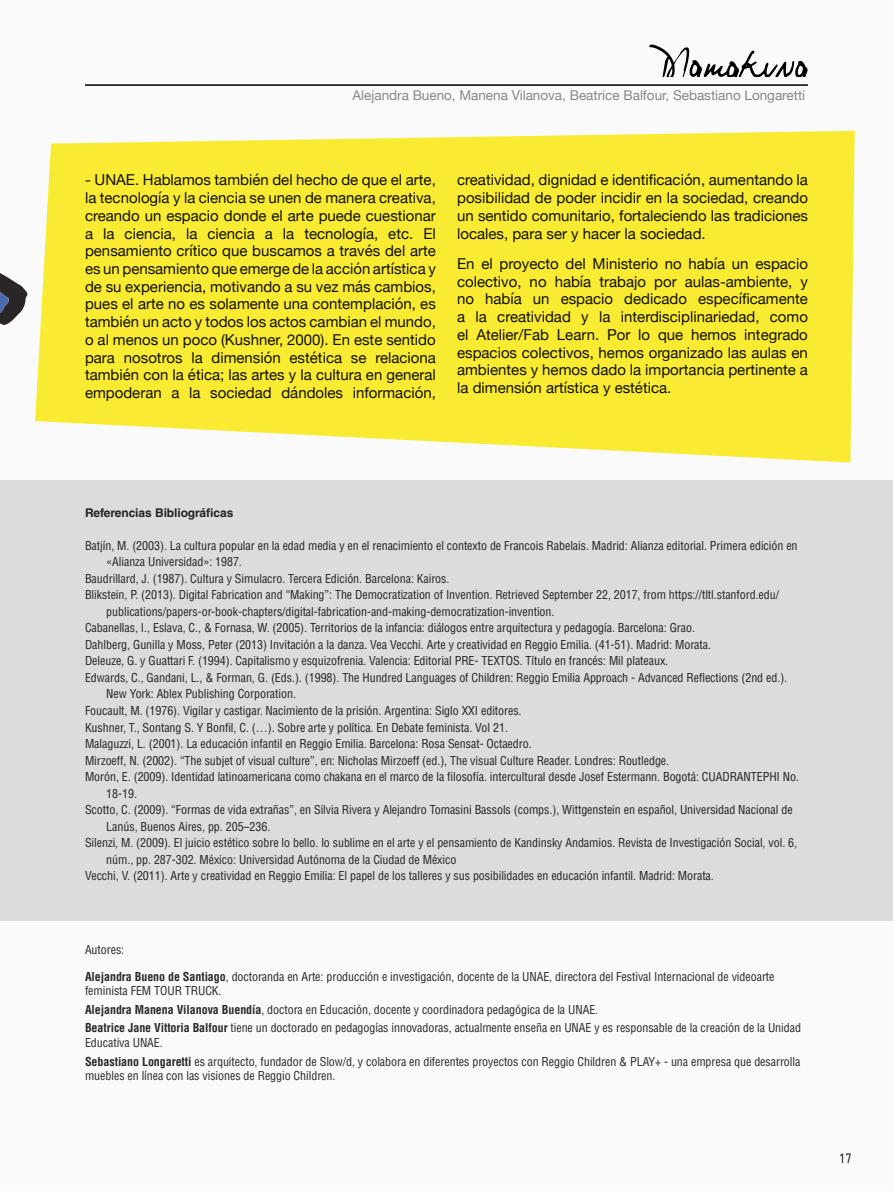
<style>
.page{position:relative;width:893px;height:1191px;background:#f9f9fb}
.page>*{position:absolute;margin:0;border:0;box-sizing:border-box;transform-origin:0 0}
.t1{font:15px/17.7px "Helvetica Neue";color:#131313;text-align:justify}
.t2{font:15px "Miso";color:#131313}
.t3{font:13.5px "Helvetica Neue";color:#878787}
.t4{font:condensed 12px/18.6px "Helvetica LT Std";letter-spacing:-.005em;color:#282827}
.t5{font:700 12px "Helvetica LT Std";letter-spacing:-.005em;color:#282827}
.s1{font-weight:700}
</style>
<div class="page">
<div style="left:0;top:480px;width:893px;height:441px;background:#dadada"></div>
<svg style="left:35px;top:131px;width:820px;height:331px;background:#f9eb44"></svg>
<p class="t3" style="left:352px;top:86px;width:454px">Alejandra Bueno, Manena Vilanova, Beatrice Balfour, Sebastiano Longaretti</p>
<p class="t1" style="left:85px;top:172px;width:352px">- UNAE. Hablamos también del hecho de que el arte, la tecnología y la ciencia se unen de manera creativa, creando un espacio donde el arte puede cuestionar a la ciencia, la ciencia a la tecnología, etc. El pensamiento crítico que buscamos a través del arte es un pensamiento que emerge de la acción artística y de su experiencia, motivando a su vez más cambios, pues el arte no es solamente una contemplación, es también un acto y todos los actos cambian el mundo, o al menos un poco (Kushner, 2000). En este sentido para nosotros la dimensión estética se relaciona también con la ética; las artes y la cultura en general empoderan a la sociedad dándoles información,</p>
<p class="t1" style="left:457px;top:172px;width:352px">creatividad, dignidad e identificación, aumentando la posibilidad de poder incidir en la sociedad, creando un sentido comunitario, fortaleciendo las tradiciones locales, para ser y hacer la sociedad.</p>
<p class="t1" style="left:457px;top:256px;width:352px">En el proyecto del Ministerio no había un espacio colectivo, no había trabajo por aulas-ambiente, y no había un espacio dedicado específicamente a la creatividad y la interdisciplinariedad, como el Atelier/Fab Learn. Por lo que hemos integrado espacios colectivos, hemos organizado las aulas en ambientes y hemos dado la importancia pertinente a la dimensión artística y estética.</p>
<p class="t5" style="left:85px;top:505px;width:150px">Referencias Bibliográficas</p>
<p class="t4" style="left:85px;top:536px;width:714px">Batjín, M. (2003). La cultura popular en la edad media y en el renacimiento el contexto de Francois Rabelais. Madrid: Alianza editorial. Primera edición en</p>
<p class="t4" style="left:106px;top:552px;width:137px">«Alianza Universidad»: 1987.</p>
<p class="t4" style="left:85px;top:569px;width:366px">Baudrillard, J. (1987). Cultura y Simulacro. Tercera Edición. Barcelona: Kairos.</p>
<p class="t4" style="left:85px;top:585px;width:695px">Blikstein, P. (2013). Digital Fabrication and “Making”: The Democratization of Invention. Retrieved September 22, 2017, from https://tltl.stanford.edu/</p>
<p class="t4" style="left:106px;top:602px;width:450px">publications/papers-or-book-chapters/digital-fabrication-and-making-democratization-invention.</p>
<p class="t4" style="left:85px;top:618px;width:612px">Cabanellas, I., Eslava, C., &amp; Fornasa, W. (2005). Territorios de la infancia: diálogos entre arquitectura y pedagogía. Barcelona: Grao.</p>
<p class="t4" style="left:85px;top:635px;width:627px">Dahlberg, Gunilla y Moss, Peter (2013) Invitación a la danza. Vea Vecchi. Arte y creatividad en Reggio Emilia. (41-51). Madrid: Morata.</p>
<p class="t4" style="left:85px;top:651px;width:585px">Deleuze, G. y Guattari F. (1994). Capitalismo y esquizofrenia. Valencia: Editorial PRE- TEXTOS. Título en francés: Mil plateaux.</p>
<p class="t4" style="left:85px;top:668px;width:704px">Edwards, C., Gandani, L., &amp; Forman, G. (Eds.). (1998). The Hundred Languages of Children: Reggio Emilia Approach - Advanced Reflections (2nd ed.).</p>
<p class="t4" style="left:106px;top:684px;width:191px">New York: Ablex Publishing Corporation.</p>
<p class="t4" style="left:85px;top:701px;width:438px">Foucault, M. (1976). Vigilar y castigar. Nacimiento de la prisión. Argentina: Siglo XXI editores.</p>
<p class="t4" style="left:85px;top:717px;width:424px">Kushner, T., Sontang S. Y Bonfil, C. (…). Sobre arte y política. En Debate feminista. Vol 21.</p>
<p class="t4" style="left:85px;top:734px;width:448px">Malaguzzi, L. (2001). La educación infantil en Reggio Emilia. Barcelona: Rosa Sensat- Octaedro.</p>
<p class="t4" style="left:85px;top:750px;width:586px">Mirzoeff, N. (2002). “The subjet of visual culture”, en: Nicholas Mirzoeff (ed.), The visual Culture Reader. Londres: Routledge.</p>
<p class="t4" style="left:85px;top:767px;width:715px">Morón, E. (2009). Identidad latinoamericana como chakana en el marco de la filosofía. intercultural desde Josef Estermann. Bogotá: CUADRANTEPHI No.</p>
<p class="t4" style="left:106px;top:783px;width:32px">18-19.</p>
<p class="t4" style="left:85px;top:800px;width:709px">Scotto, C. (2009). “Formas de vida extrañas”, en Silvia Rivera y Alejandro Tomasini Bassols (comps.), Wittgenstein en español, Universidad Nacional de</p>
<p class="t4" style="left:106px;top:816px;width:166px">Lanús, Buenos Aires, pp. 205–236.</p>
<p class="t4" style="left:85px;top:833px;width:714px">Silenzi, M. (2009). El juicio estético sobre lo bello. lo sublime en el arte y el pensamiento de Kandinsky Andamios. Revista de Investigación Social, vol. 6,</p>
<p class="t4" style="left:106px;top:849px;width:352px">núm., pp. 287-302. México: Universidad Autónoma de la Ciudad de México</p>
<p class="t4" style="left:85px;top:866px;width:630px">Vecchi, V. (2011). Arte y creatividad en Reggio Emilia: El papel de los talleres y sus posibilidades en educación infantil. Madrid: Morata.</p>
<p class="t4" style="left:85px;top:940px;width:41px">Autores:</p>
<p class="t4" style="left:85px;top:969px;width:691px;line-height:14.4px"><span class="s1">Alejandra Bueno de Santiago</span>, doctoranda en Arte: producción e investigación, docente de la UNAE, directora del Festival Internacional de videoarte feminista FEM TOUR TRUCK.</p>
<p class="t4" style="left:85px;top:1000px;width:717px"><span class="s1">Alejandra Manena Vilanova Buendía</span>, doctora en Educación, docente y coordinadora pedagógica de la UNAE.<br><span class="s1">Beatrice Jane Vittoria Balfour</span> tiene un doctorado en pedagogías innovadoras, actualmente enseña en UNAE y es responsable de la creación de la Unidad</p>
<p class="t4" style="left:85px;top:1033px;width:717px">Educativa UNAE.<br><span class="s1">Sebastiano Longaretti</span> es arquitecto, fundador de Slow/d, y colabora en diferentes proyectos con Reggio Children &amp; PLAY+ - una empresa que desarrolla</p>
<p class="t4" style="left:85px;top:1066px;width:252px">muebles en línea con las visiones de Reggio Children.</p>
<p class="t2" style="left:839px;top:1149px;width:14px">17</p>
</div>
